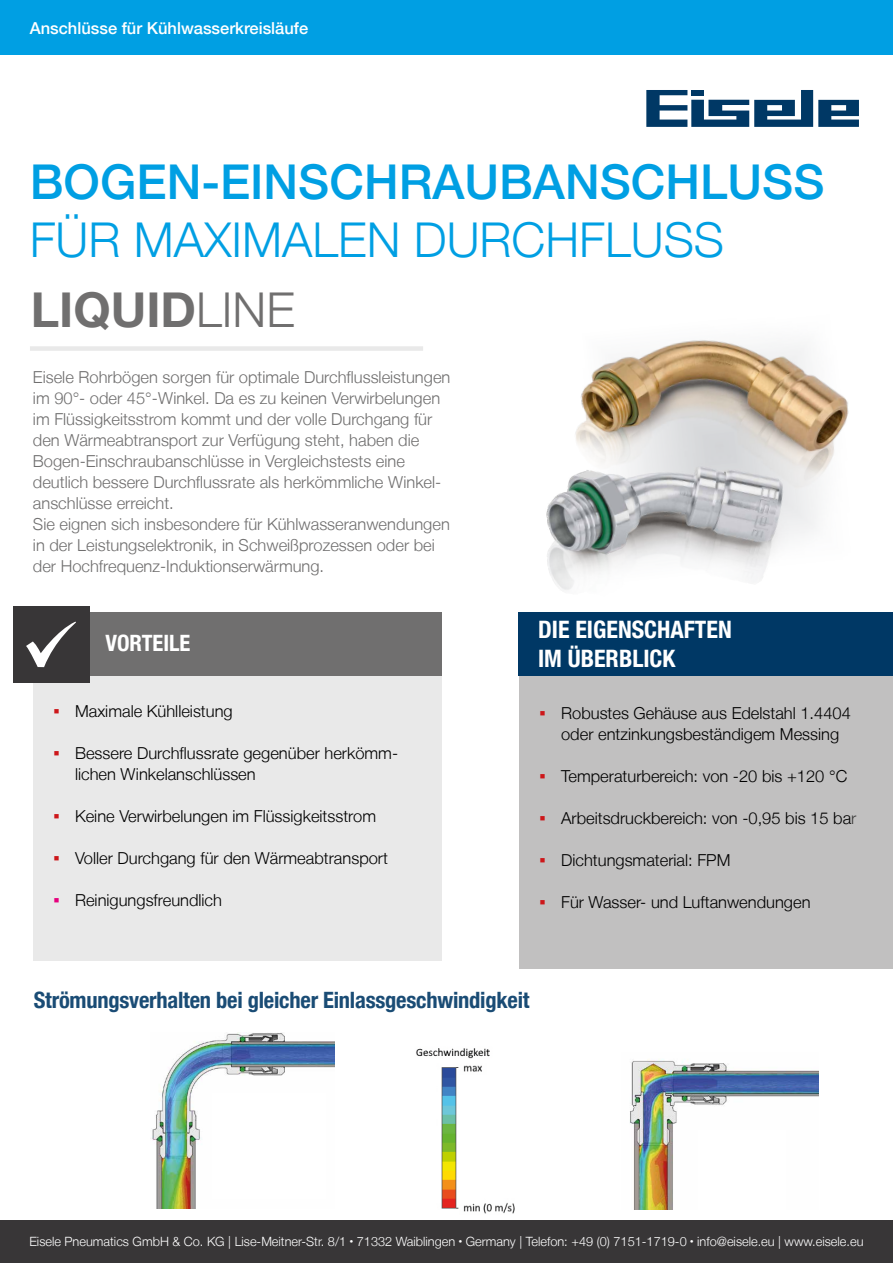
<style>
.page{position:relative;width:893px;height:1263px;background:#fff}
.page>*{position:absolute;margin:0;border:0;box-sizing:border-box;transform-origin:0 0}
.t1{font:300 48px/70.3px "Helvetica Neue LT";color:#009fe3}
.t2{font:500 48px "Helvetica Neue LT";color:#009fe3}
.t3{font:700 condensed 24px/28.8px "Helvetica Neue LT";color:#fff}
.t4{font:700 condensed 22.5px "Helvetica Neue LT";letter-spacing:-.01em;color:#1a4c75}
.t5{font:700 condensed 22.5px "Helvetica Neue LT";color:#fff}
.t6{font:300 16.5px/21px "Helvetica Neue LT";color:#706f6f}
.t7{font:300 16.5px/21px "Helvetica Neue LT";color:#000}
.t8{font:500 16.5px "Helvetica Neue LT";color:#fff}
.t9{font:300 12.75px "Helvetica Neue LT";color:#fff}
.s1{font-weight:700;color:#706f6f}
.s2{color:#706f6f}
.s3{color:#3c3c3b}
</style>
<div class="page">
<div style="left:0;top:0;width:893px;height:55px;background:#009fe3"></div>
<div style="left:0;top:1221px;width:893px;height:42px;background:#383637"></div>
<img style="left:518px;top:340px;width:331px;height:286px">
<div style="left:519px;top:670px;width:374px;height:298px;background:#c1c0c0"></div>
<div style="left:519px;top:612px;width:374px;height:64px;background:#003865"></div>
<div style="left:34px;top:670px;width:408px;height:291px;background:#e9e9e9"></div>
<svg style="left:646px;top:90px;width:213px;height:37px"></svg>
<div style="left:30px;top:346px;width:393px;height:5px;background:#e9e9e9"></div>
<div style="left:89px;top:612px;width:353px;height:64px;background:#706f6f"></div>
<div style="left:13px;top:606px;width:76px;height:77px;background:#383637"></div>
<svg style="left:26px;top:621px;width:50px;height:46px"></svg>
<img style="left:152px;top:1032px;width:182px;height:176px">
<img style="left:416px;top:1048px;width:99px;height:166px">
<div style="left:213px;top:1094px;width:113px;height:105px;background:#fff"></div>
<img style="left:630px;top:1060px;width:189px;height:149px">
<div style="left:699px;top:1130px;width:87px;height:79px;background:#fff"></div>
<p class="t8" style="left:30px;top:18px;width:280px">Anschlüsse für Kühlwasserkreisläufe</p>
<h1 class="t2" style="left:30px;top:153px;width:796px">BOGEN-EINSCHRAUBANSCHLUSS</h1>
<h1 class="t1" style="left:30px;top:203px;width:696px">FÜR MAXIMALEN DURCHFLUSS<br><span class="s1">LIQUID</span><span class="s2">LINE</span></h1>
<p class="t6" style="left:33px;top:366px;width:419px">Eisele Rohrbögen sorgen für optimale Durchflussleistungen im 90°- oder 45°-Winkel. Da es zu keinen Verwirbelungen im Flüssigkeitsstrom kommt und der volle Durchgang für den Wärmeabtransport zur Verfügung steht, haben die Bogen-Einschraubanschlüsse in Vergleichstests eine deutlich bessere Durchflussrate als herkömmliche Winkel&shy;anschlüsse erreicht.<br>Sie eignen sich insbesondere für Kühlwasseranwendungen in der Leistungselektronik, in Schweißprozessen oder bei der Hochfrequenz-Induktionserwärmung.</p>
<h3 class="t5" style="left:105px;top:630px;width:86px">VORTEILE</h3>
<p class="t7" style="left:75px;top:700px;width:159px">Maximale Kühlleistung</p>
<p class="t7" style="left:75px;top:742px;width:325px">Bessere Durchflussrate gegenüber herkömm&shy;lichen Winkelanschlüssen</p>
<p class="t7" style="left:75px;top:805px;width:303px">Keine Verwirbelungen im Flüssigkeitsstrom</p>
<p class="t7" style="left:75px;top:847px;width:314px">Voller Durchgang für den Wärmeabtransport</p>
<p class="t7" style="left:75px;top:889px;width:148px">Reinigungsfreundlich</p>
<h2 class="t3" style="left:538px;top:615px;width:195px">DIE EIGENSCHAFTEN<br>IM ÜBERBLICK</h2>
<p class="t7" style="left:561px;top:702px;width:291px">Robustes Gehäuse aus Edelstahl 1.4404 oder entzinkungsbeständigem Messing</p>
<p class="t7" style="left:561px;top:765px;width:288px">Temperaturbereich: von -20 bis +120 °C</p>
<p class="t7" style="left:561px;top:807px;width:297px">Arbeitsdruckbereich: von -0,95 bis 15 ba<span class="s3">r</span></p>
<p class="t7" style="left:561px;top:849px;width:171px">Dichtungsmaterial: FPM</p>
<p class="t7" style="left:561px;top:891px;width:251px">Für Wasser- und Luftanwendungen</p>
<h3 class="t4" style="left:34px;top:986px;width:497px">Strömungsverhalten bei gleicher Einlassgeschwindigkeit</h3>
<p class="t9" style="left:29px;top:1233px;width:836px">Eisele Pneumatics GmbH &amp; Co. KG | Lise-Meitner-Str. 8/1 ● 71332 Waiblingen ● Germany | Telefon: +49 (0) 7151-1719-0 ● info@eisele.eu | www.eisele.eu</p>
</div>
